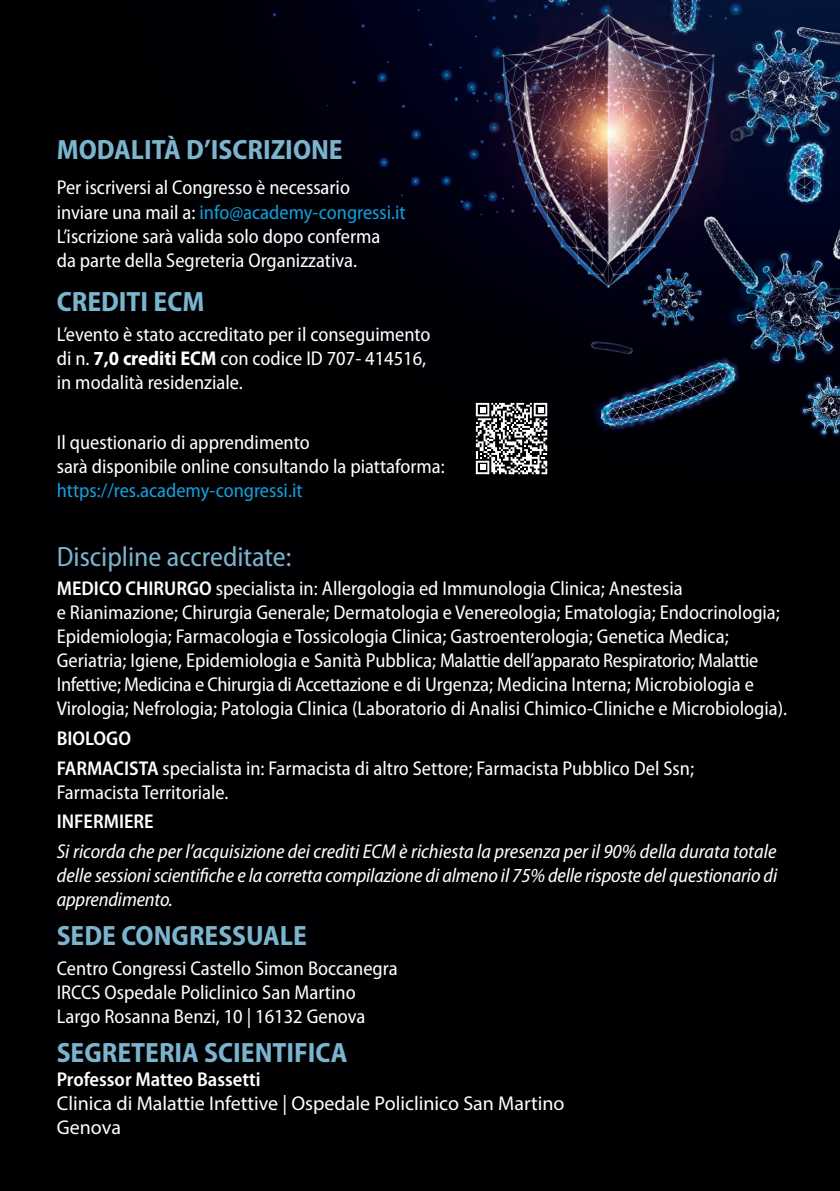
<style>
.page{position:relative;width:840px;height:1191px;background:#fff}
.page>*{position:absolute;margin:0;border:0;box-sizing:border-box;transform-origin:0 0}
.t1{font:700 semi-condensed 28px "Myriad Pro";color:#7bb4cd}
.t2{font:semi-condensed 28px "Myriad Pro";color:#7bb4cd}
.t3{font:semi-condensed 20px/24px "Myriad Pro";color:#fff}
.t4{font:italic semi-condensed 20px/24px "Myriad Pro";letter-spacing:-.01em;color:#fff;text-align:justify}
.t5{font:20px/24px "Myriad Pro";color:#fff}
.t6{font:600 semi-condensed 20px "Myriad Pro";color:#fff}
.t7{font:semi-condensed 20px "Myriad Pro";color:#12a0db}
.s1{color:#12a0db}
.s2{font-weight:700}
.s3{font-weight:600}
</style>
<div class="page">
<img style="left:0;top:0;width:839px;height:1191px">
<svg style="left:475px;top:403px;width:72px;height:71px"></svg>
<h1 class="t1" style="left:57px;top:134px;width:287px">MODALITÀ D’ISCRIZIONE</h1>
<p class="t3" style="left:57px;top:176px;width:350px">Per iscriversi al Congresso è necessario inviare una mail a: <span class="s1">info@academy-congressi.it </span>L’iscrizione sarà valida solo dopo conferma<br>da parte della Segreteria Organizzativa.</p>
<h1 class="t1" style="left:57px;top:286px;width:149px">CREDITI ECM</h1>
<p class="t3" style="left:57px;top:323px;width:375px">L’evento è stato accreditato per il conseguimento di n. <span class="s2">7,0 crediti ECM</span> con codice ID 707- 414516, in modalità residenziale.</p>
<p class="t3" style="left:57px;top:430px;width:389px">Il questionario di apprendimento<br>sarà disponibile online consultando la piattaforma:</p>
<p class="t7" style="left:57px;top:479px;width:247px">https://res.academy-congressi.it</p>
<h1 class="t2" style="left:57px;top:541px;width:236px">Discipline accreditate:</h1>
<p class="t3" style="left:57px;top:577px;width:731px"><span class="s3">MEDICO CHIRURGO</span> specialista in: Allergologia ed Immunologia Clinica; Anestesia<br>e Rianimazione; Chirurgia Generale; Dermatologia e Venereologia; Ematologia; Endocrinologia; Epidemiologia; Farmacologia e Tossicologia Clinica; Gastroenterologia; Genetica Medica; Geriatria; Igiene, Epidemiologia e Sanità Pubblica; Malattie dell’apparato Respiratorio; Malattie Infettive; Medicina e Chirurgia di Accettazione e di Urgenza; Medicina Interna; Microbiologia e Virologia; Nefrologia; Patologia Clinica (Laboratorio di Analisi Chimico-Cliniche e Microbiologia).</p>
<p class="t3" style="left:57px;top:724px;width:638px;line-height:29.6px"><span class="s3">BIOLOGO<br>FARMACISTA</span> specialista in: Farmacista di altro Settore; Farmacista Pubblico Del Ssn;</p>
<p class="t3" style="left:57px;top:780px;width:173px">Farmacista Territoriale.</p>
<p class="t6" style="left:57px;top:810px;width:98px">INFERMIERE</p>
<p class="t4" style="left:57px;top:839px;width:721px">Si ricorda che per l’acquisizione dei crediti ECM è richiesta la presenza per il 90% della durata totale delle sessioni scientifiche e la corretta compilazione di almeno il 75% delle risposte del questionario di apprendimento.</p>
<h1 class="t1" style="left:57px;top:920px;width:251px">SEDE CONGRESSUALE</h1>
<p class="t3" style="left:57px;top:956px;width:342px">Centro Congressi Castello Simon Boccanegra<br>IRCCS Ospedale Policlinico San Martino<br>Largo Rosanna Benzi, 10 | 16132 Genova</p>
<h1 class="t1" style="left:57px;top:1037px;width:292px">SEGRETERIA SCIENTIFICA</h1>
<p class="t6" style="left:57px;top:1068px;width:205px">Professor Matteo Bassetti</p>
<p class="t5" style="left:57px;top:1091px;width:509px">Clinica di Malattie Infettive | Ospedale Policlinico San Martino<br>Genova</p>
</div>
